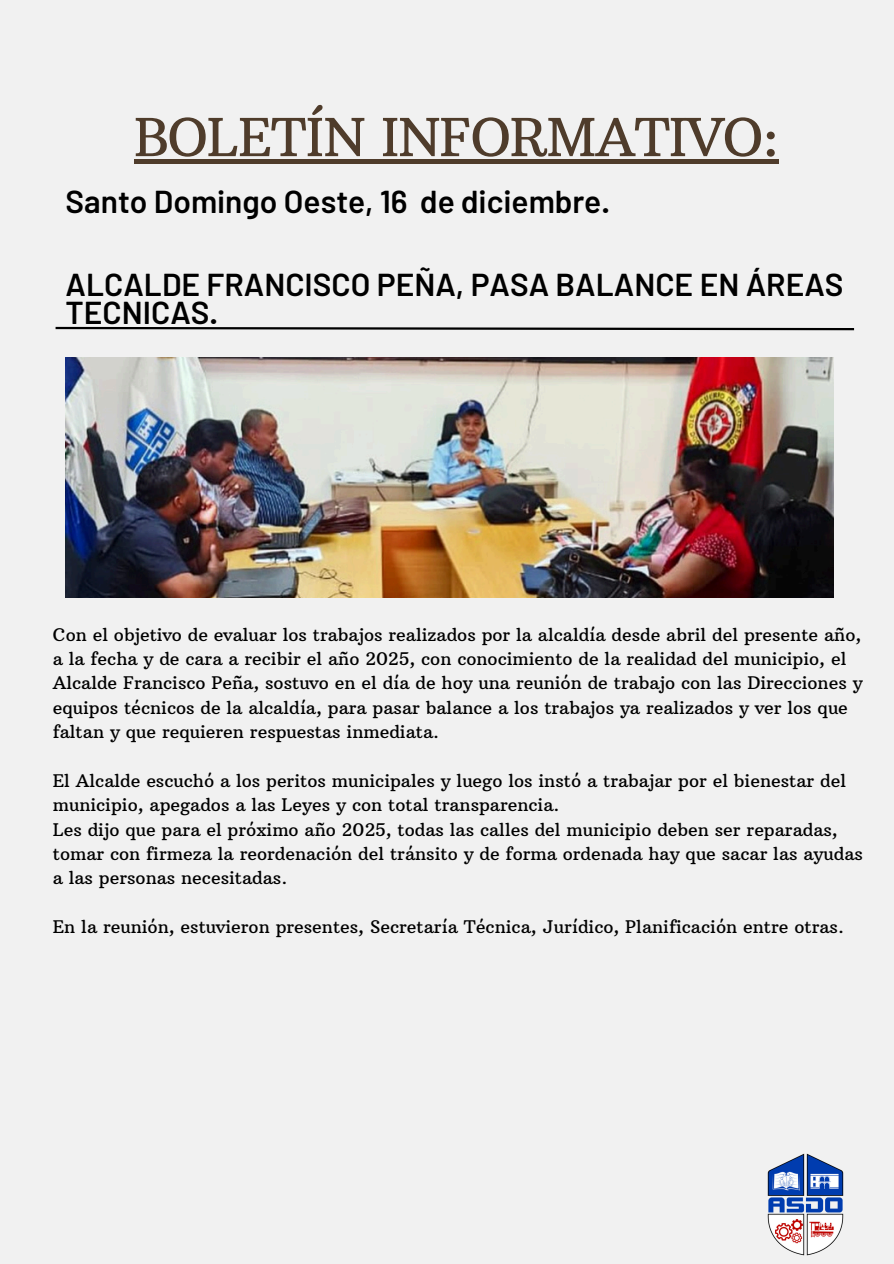
<style>
.page{position:relative;width:894px;height:1264px;background:#fff}
.page>*{position:absolute;margin:0;border:0;box-sizing:border-box;transform-origin:0 0}
.t1{font:52.2px "Arbutus Slab";letter-spacing:-.02em;color:#4f3c2b}
.t2{font:600 31.65px/27.5px "Barlow";color:#000}
.t3{font:17.7px/24.3px "Arbutus Slab";color:#000}
</style>
<div class="page">
<div style="left:0;top:0;width:893px;height:1263px;background:#f1f1f1"></div>
<svg style="left:55px;top:326px;width:800px;height:5px"></svg>
<img style="left:767px;top:1153px;width:77px;height:103px">
<img style="left:66px;top:358px;width:767px;height:239px">
<div style="left:134px;top:159px;width:644px;height:5px;background:#4f3c2b"></div>
<h2 class="t1" style="left:134px;top:105px;width:646px">BOLETÍN INFORMATIVO:</h2>
<h1 class="t2" style="left:66px;top:187px;width:545px">Santo Domingo Oeste, 16 de diciembre.</h1>
<h3 class="t2" style="left:66px;top:270px;width:779px">ALCALDE FRANCISCO PEÑA, PASA BALANCE EN ÁREAS<br>TECNICAS.</h3>
<p class="t3" style="left:53px;top:622px;width:811px">Con el objetivo de evaluar los trabajos realizados por la alcaldía desde abril del presente año, a la fecha y de cara a recibir el año 2025, con conocimiento de la realidad del municipio, el Alcalde Francisco Peña, sostuvo en el día de hoy una reunión de trabajo con las Direcciones y equipos técnicos de la alcaldía, para pasar balance a los trabajos ya realizados y ver los que faltan y que requieren respuestas inmediata.</p>
<p class="t3" style="left:53px;top:768px;width:794px">El Alcalde escuchó a los peritos municipales y luego los instó a trabajar por el bienestar del municipio, apegados a las Leyes y con total transparencia.</p>
<p class="t3" style="left:53px;top:817px;width:811px">Les dijo que para el próximo año 2025, todas las calles del municipio deben ser reparadas, tomar con firmeza la reordenación del tránsito y de forma ordenada hay que sacar las ayudas a las personas necesitadas.</p>
<p class="t3" style="left:53px;top:914px;width:792px">En la reunión, estuvieron presentes, Secretaría Técnica, Jurídico, Planificación entre otras.</p>
</div>
